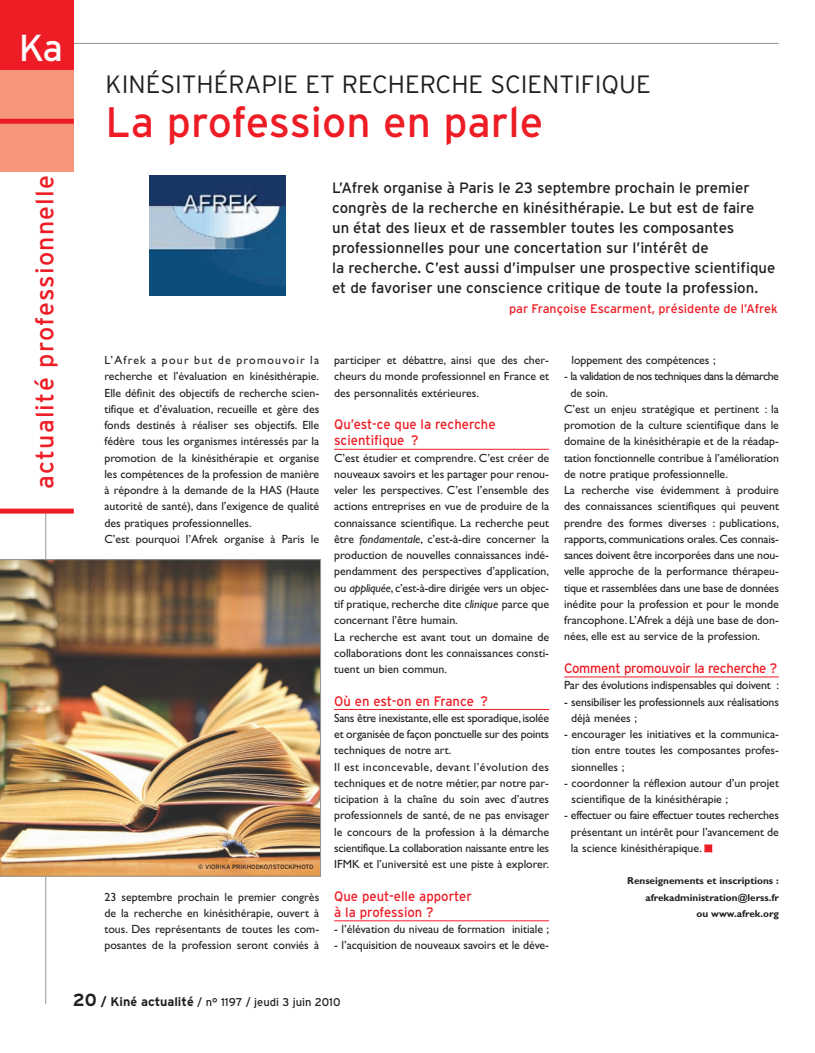
<style>
.page{position:relative;width:815px;height:1053px;background:#fff}
.page>*{position:absolute;margin:0;border:0;box-sizing:border-box;transform-origin:0 0}
.t1{font:42.5px "Interstate";color:#ee1c24}
.t2{font:37.5px "Interstate";color:#fff}
.t3{font:300 25px "Interstate";color:#231f20}
.t4{font:25px "Interstate";letter-spacing:.05em;color:#ee1c24}
.t5{font:15px/20px "Interstate";color:#231f20}
.t6{font:13.75px/16.2px "Interstate";color:#ee1c24;scale:.95 1}
.t7{font:13.75px "Interstate";letter-spacing:-.02em;color:#ee1c24;scale:.95 1}
.t8{font:12.5px "Interstate";color:#ee1c24}
.t9{font:11.88px/16.2px "Gill Sans";color:#231f20}
.t10{font:11.88px "Gill Sans";letter-spacing:-.04em;color:#231f20}
.t11{font:11.88px "Gill Sans";letter-spacing:-.02em;color:#231f20}
.t12{font:11.25px "Interstate";color:#231f20}
.t13{font:700 10px/16.2px "Gill Sans";color:#231f20;text-align:right}
.t14{font:6.25px "Interstate";color:#231f20}
.s1{font-style:italic}
.s2{font-weight:700;font-size:17.5px}
.s3{font-weight:700;font-size:12.5px}
</style>
<div class="page">
<hr style="left:56px;top:43px;width:722px;height:1px;background:#939598">
<hr style="left:45px;top:509px;width:1px;height:494px;background:#939598">
<div style="left:0;top:508px;width:74px;height:5px;background:#ee1c24"></div>
<div style="left:0;top:1px;width:74px;height:83px;background:#ee1c24"></div>
<div style="left:0;top:70px;width:74px;height:101px;background:#f5967b"></div>
<div style="left:0;top:119px;width:74px;height:5px;background:#ee1c24"></div>
<hr style="left:334px;top:449px;width:215px;height:1px;background:#ee1c24">
<hr style="left:334px;top:709px;width:215px;height:1px;background:#ee1c24">
<hr style="left:334px;top:920px;width:215px;height:1px;background:#ee1c24">
<hr style="left:564px;top:676px;width:215px;height:1px;background:#ee1c24">
<svg style="left:704px;top:844px;width:8px;height:8px"></svg>
<img style="left:0;top:559px;width:321px;height:317px">
<img style="left:149px;top:176px;width:136px;height:119px">
<h2 class="t2" style="left:19px;top:33px;width:46px">Ka</h2>
<h3 class="t4" style="left:35px;top:489px;width:316px;rotate:-90deg">actualité professionnelle</h3>
<h3 class="t3" style="left:106px;top:74px;width:547px">KINÉSITHÉRAPIE ET RECHERCHE SCIENTIFIQUE</h3>
<h1 class="t1" style="left:106px;top:106px;width:439px">La profession en parle</h1>
<p class="t5" style="left:332px;top:179px;width:445px">L’Afrek organise à Paris le 23 septembre prochain le premier congrès de la recherche en kinésithérapie. Le but est de faire<br>un état des lieux et de rassembler toutes les composantes professionnelles pour une concertation sur l’intérêt de<br>la recherche. C’est aussi d’impulser une prospective scientifique et de favoriser une conscience critique de toute la profession.</p>
<p class="t8" style="left:509px;top:304px;width:270px">par Françoise Escarment, présidente de l’Afrek</p>
<p class="t9" style="left:104px;top:353px;width:216px">L’Afrek a pour but de promouvoir la recherche et l’évaluation en kinésithérapie.<br>Elle définit des objectifs de recherche scien&shy;tifique et d’évaluation, recueille et gère des fonds destinés à réaliser ses objectifs. Elle fédère tous les organismes intéressés par la promotion de la kinésithérapie et organise les compétences de la profession de manière à répondre à la demande de la HAS (Haute autorité de santé), dans l’exigence de qualité des pratiques professionnelles.<br>C’est pourquoi l’Afrek organise à Paris le</p>
<p class="t14" style="left:198px;top:864px;width:117px">© VIORIKA PRIKHODKO/ISTOCKPHOTO</p>
<p class="t9" style="left:104px;top:889px;width:216px;text-align:justify">23 septembre prochain le premier congrès de la recherche en kinésithérapie, ouvert à tous. Des représentants de toutes les com&shy;posantes de la profession seront conviés à</p>
<p class="t9" style="left:334px;top:353px;width:216px;text-align:justify">participer et débattre, ainsi que des cher&shy;cheurs du monde professionnel en France et des personnalités extérieures.</p>
<p class="t6" style="left:334px;top:417px;width:171px">Qu’est-ce que la recherche scientifique ?</p>
<p class="t9" style="left:334px;top:451px;width:216px">C’est étudier et comprendre. C’est créer de nouveaux savoirs et les partager pour renou&shy;veler les perspectives. C’est l’ensemble des actions entreprises en vue de produire de la connaissance scientifique. La recherche peut être <span class="s1">fondamentale</span>, c’est-à-dire concerner la production de nouvelles connaissances indé&shy;pendamment des perspectives d’application, ou <span class="s1">appliquée</span>, c’est-à-dire dirigée vers un objec&shy;tif pratique, recherche dite <span class="s1">clinique</span> parce que concernant l’être humain.<br>La recherche est avant tout un domaine de collaborations dont les connaissances consti&shy;tuent un bien commun.</p>
<p class="t6" style="left:334px;top:694px;width:163px">Où en est-on en France ?</p>
<p class="t9" style="left:334px;top:711px;width:216px">Sans être inexistante,elle est sporadique,isolée et organisée de façon ponctuelle sur des points techniques de notre art.<br>Il est inconcevable, devant l’évolution des techniques et de notre métier, par notre par&shy;ticipation à la chaîne du soin avec d’autres professionnels de santé, de ne pas envisager le concours de la profession à la démarche scientifique.La collaboration naissante entre les IFMK et l’université est une piste à explorer.</p>
<p class="t6" style="left:334px;top:889px;width:146px">Que peut-elle apporter à la profession ?</p>
<p class="t9" style="left:334px;top:922px;width:216px">- l’élévation du niveau de formation initiale ;</p>
<p class="t9" style="left:334px;top:938px;width:216px">- l’acquisition de nouveaux savoirs et le déve-</p>
<p class="t9" style="left:571px;top:353px;width:146px">loppement des compétences ;</p>
<p class="t10" style="left:564px;top:372px;width:216px">- la validation de nos techniques dans la démarche</p>
<p class="t9" style="left:571px;top:386px;width:39px">de soin.</p>
<p class="t9" style="left:564px;top:402px;width:216px">C’est un enjeu stratégique et pertinent : la</p>
<p class="t9" style="left:564px;top:418px;width:216px">promotion de la culture scientifique dans le</p>
<p class="t9" style="left:564px;top:434px;width:216px">domaine de la kinésithérapie et de la réadap-</p>
<p class="t9" style="left:564px;top:451px;width:216px">tation fonctionnelle contribue à l’amélioration</p>
<p class="t9" style="left:564px;top:467px;width:166px">de notre pratique professionnelle.</p>
<p class="t9" style="left:564px;top:483px;width:216px">La recherche vise évidemment à produire</p>
<p class="t9" style="left:564px;top:499px;width:216px">des connaissances scientifiques qui peuvent</p>
<p class="t9" style="left:564px;top:516px;width:216px">prendre des formes diverses : publications,</p>
<p class="t9" style="left:564px;top:532px;width:216px">rapports,communications orales.Ces connais-</p>
<p class="t9" style="left:564px;top:548px;width:216px">sances doivent être incorporées dans une nou-</p>
<p class="t9" style="left:564px;top:564px;width:216px">velle approche de la performance thérapeu-</p>
<p class="t11" style="left:564px;top:583px;width:216px">tique et rassemblées dans une base de données</p>
<p class="t9" style="left:564px;top:597px;width:216px">inédite pour la profession et pour le monde</p>
<p class="t9" style="left:564px;top:613px;width:216px">francophone. L’Afrek a déjà une base de don-</p>
<p class="t9" style="left:564px;top:629px;width:198px">nées, elle est au service de la profession.</p>
<p class="t7" style="left:564px;top:663px;width:226px">Comment promouvoir la recherche ?</p>
<p class="t9" style="left:564px;top:678px;width:216px">Par des évolutions indispensables qui doivent :</p>
<p class="t9" style="left:571px;top:694px;width:209px;text-indent:-7px">- sensibiliser les professionnels aux réalisations déjà menées ;</p>
<p class="t9" style="left:571px;top:727px;width:209px;text-align:justify;text-indent:-7px">- encourager les initiatives et la communica&shy;tion entre toutes les composantes profes&shy;sionnelles ;</p>
<p class="t9" style="left:571px;top:776px;width:209px;text-indent:-7px">- coordonner la réflexion autour d’un projet scientifique de la kinésithérapie ;</p>
<p class="t9" style="left:571px;top:808px;width:209px;text-align:justify;text-indent:-7px">- effectuer ou faire effectuer toutes recherches présentant un intérêt pour l’avancement de la science kinésithérapique.</p>
<p class="t13" style="left:627px;top:874px;width:153px">Renseignements et inscriptions : afrekadministration@lerss.fr<br>ou www.afrek.org</p>
<p class="t12" style="left:73px;top:998px;width:269px"><span class="s2">20</span> <span class="s3">/ Kiné actualité</span> / n° 1197 / jeudi 3 juin 2010</p>
</div>
